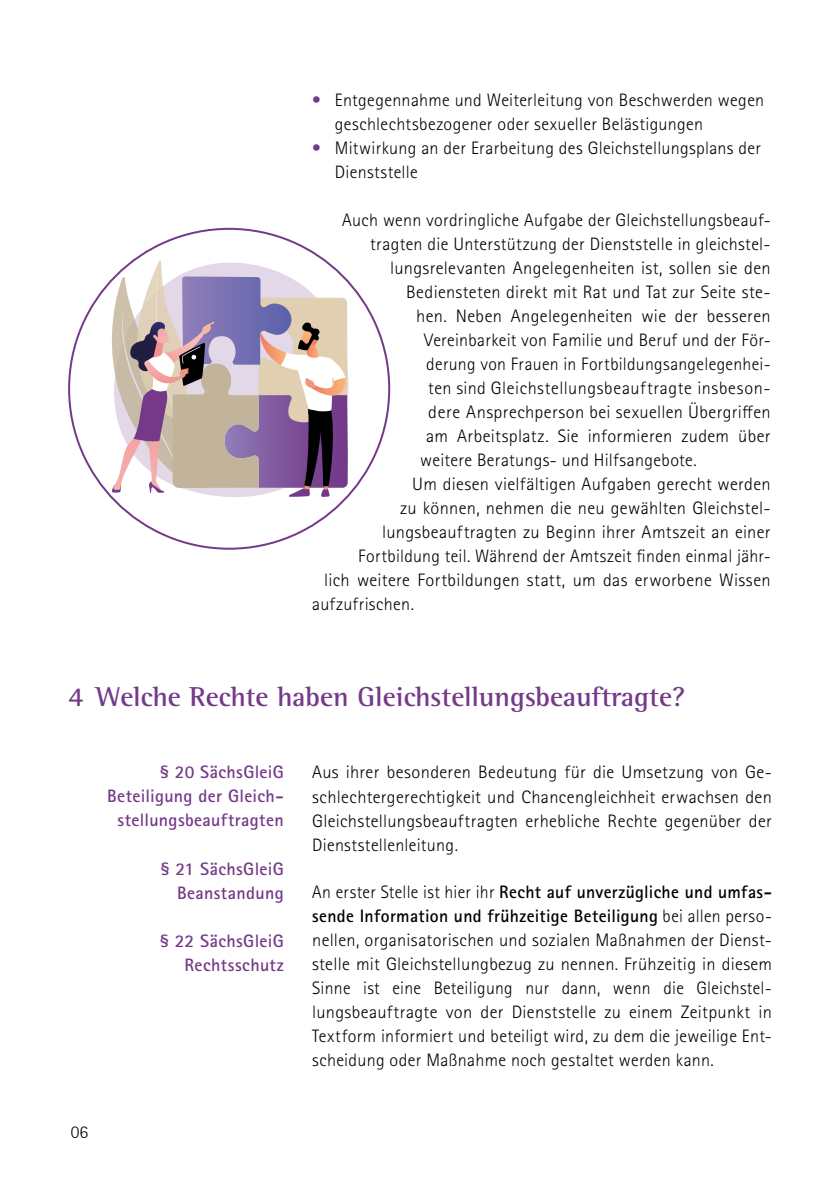
<style>
.page{position:relative;width:840px;height:1191px;background:#fff}
.page>*{position:absolute;margin:0;border:0;box-sizing:border-box;transform-origin:0 0}
.t1{font:700 28px "Rotis Semiserif AT";color:#743a89}
.Einzug{font:300 18px/24px "Rotis Sans Serif Pro";letter-spacing:.02em;color:#000}
.t2{font:700 18px/24px "Rotis Sans Serif Pro";letter-spacing:.02em;color:#743a89;text-align:right}
.t3{font:300 18px "Rotis Sans Serif 45";color:#000}
.s1{color:#743a89}
.s2{font-weight:700}
</style>
<div class="page">
<svg style="left:112px;top:260px;width:235px;height:237px"></svg>
<p class="Einzug" style="left:334px;top:88px;width:430px;text-indent:-23px"><span class="s1">•</span> Entgegennahme und Weiterleitung von Beschwerden wegen geschlechtsbezogener oder sexueller Belästigungen</p>
<p class="Einzug" style="left:334px;top:136px;width:427px;text-indent:-23px"><span class="s1">•</span> Mitwirkung an der Erarbeitung des Gleichstellungsplans der<br>Dienststelle</p>
<p class="Einzug" style="left:342px;top:208px;width:429px">Auch wenn vordringliche Aufgabe der Gleichstellungsbeauf-</p>
<p class="Einzug" style="left:370px;top:232px;width:401px">tragten die Unterstützung der Dienststelle in gleichstel-</p>
<p class="Einzug" style="left:390px;top:256px;width:382px">lungsrelevanten Angelegenheiten ist, sollen sie den</p>
<p class="Einzug" style="left:406px;top:280px;width:366px">Bediensteten direkt mit Rat und Tat zur Seite ste-</p>
<p class="Einzug" style="left:416px;top:304px;width:355px">hen. Neben Angelegenheiten wie der besseren</p>
<p class="Einzug" style="left:424px;top:328px;width:347px">Vereinbarkeit von Familie und Beruf und der För-</p>
<p class="Einzug" style="left:426px;top:352px;width:346px">derung von Frauen in Fortbildungsangelegenhei-</p>
<p class="Einzug" style="left:428px;top:376px;width:344px">ten sind Gleichstellungsbeauftragte insbeson-</p>
<p class="Einzug" style="left:428px;top:400px;width:343px">dere Ansprechperson bei sexuellen Übergriffen</p>
<p class="Einzug" style="left:426px;top:424px;width:345px">am Arbeitsplatz. Sie informieren zudem über</p>
<p class="Einzug" style="left:420px;top:448px;width:278px">weitere Beratungs- und Hilfsangebote.</p>
<p class="Einzug" style="left:412px;top:472px;width:359px">Um diesen vielfältigen Aufgaben gerecht werden</p>
<p class="Einzug" style="left:400px;top:496px;width:372px">zu können, nehmen die neu gewählten Gleichstel-</p>
<p class="Einzug" style="left:382px;top:520px;width:390px">lungsbeauftragten zu Beginn ihrer Amtszeit an einer</p>
<p class="Einzug" style="left:358px;top:544px;width:413px">Fortbildung teil. Während der Amtszeit finden einmal jähr-</p>
<p class="Einzug" style="left:324px;top:568px;width:447px">lich weitere Fortbildungen statt, um das erworbene Wissen</p>
<p class="Einzug" style="left:312px;top:592px;width:103px">aufzufrischen.</p>
<h3 class="t1" style="left:68px;top:680px;width:618px">4 Welche Rechte haben Gleichstellungsbeauftragte?</h3>
<p class="t2" style="left:160px;top:760px;width:125px">§ 20 SächsGleiG</p>
<p class="t2" style="left:107px;top:784px;width:178px;text-align:center">Beteiligung der Gleich&shy;stellungsbeauftragten</p>
<p class="t2" style="left:161px;top:856px;width:124px">§ 21 SächsGleiG<br>Beanstandung</p>
<p class="t2" style="left:160px;top:928px;width:125px">§ 22 SächsGleiG<br>Rechtsschutz</p>
<p class="t3" style="left:71px;top:1122px;width:19px">06</p>
<p class="Einzug" style="left:312px;top:760px;width:461px;text-align:justify">Aus ihrer besonderen Bedeutung für die Umsetzung von Ge&shy;schlechtergerechtigkeit und Chancengleichheit erwachsen den Gleichstellungsbeauftragten erhebliche Rechte gegenüber der Dienststellenleitung.</p>
<p class="Einzug" style="left:312px;top:880px;width:461px;text-align:justify">An erster Stelle ist hier ihr <span class="s2">Recht auf unverzügliche und umfas&shy;sende Information und frühzeitige Beteiligung</span> bei allen perso&shy;nellen, organisatorischen und sozialen Maßnahmen der Dienst&shy;stelle mit Gleichstellungbezug zu nennen. Frühzeitig in diesem Sinne ist eine Beteiligung nur dann, wenn die Gleichstel&shy;lungsbeauftragte von der Dienststelle zu einem Zeitpunkt in Textform informiert und beteiligt wird, zu dem die jeweilige Ent&shy;scheidung oder Maßnahme noch gestaltet werden kann.</p>
</div>
